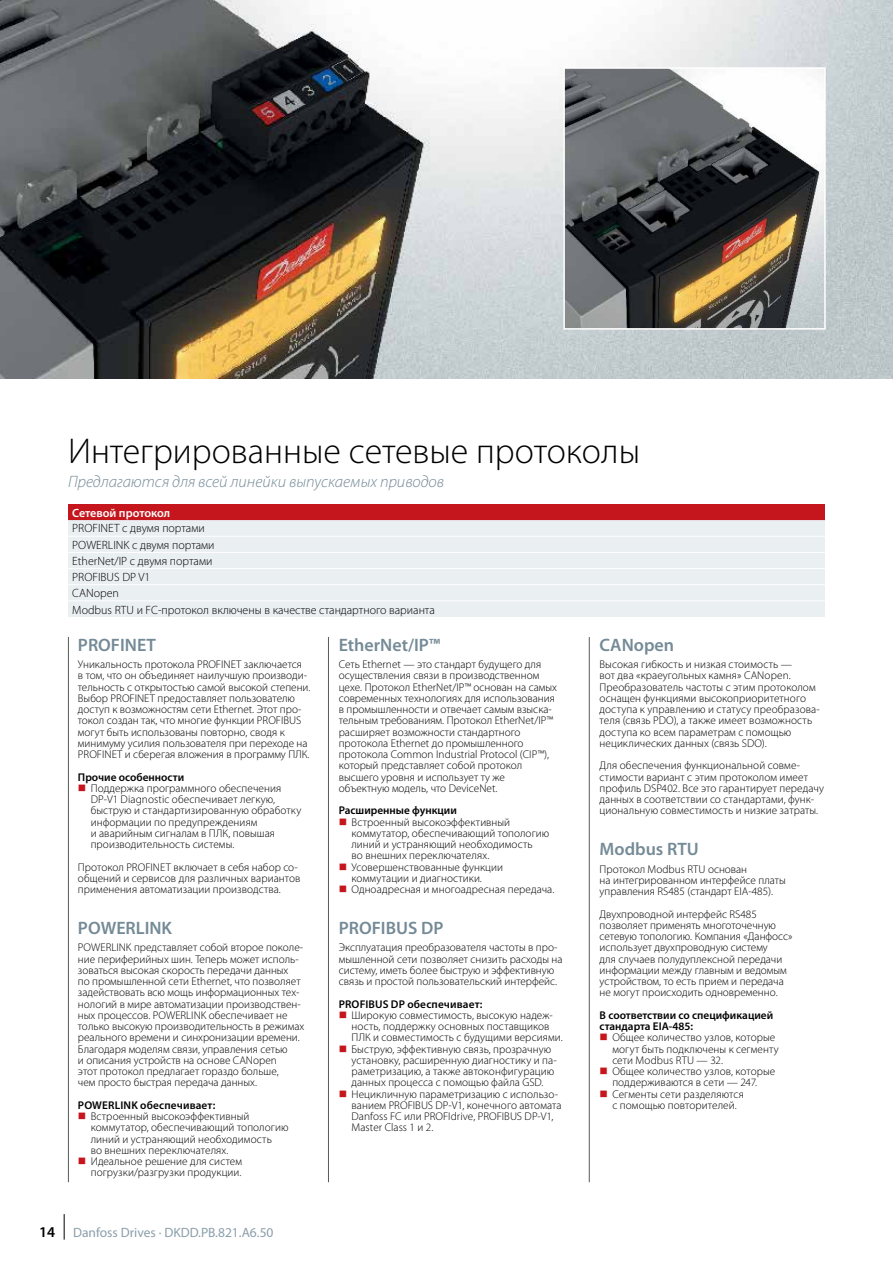
<style>
.page{position:relative;width:893px;height:1263px;background:#fff}
.page>*{position:absolute;margin:0;border:0;box-sizing:border-box;transform-origin:0 0}
.t1{font:300 36px "Myriad Pro";color:#000}
.t2{font:600 18px "Myriad Pro";color:#748a96}
.t3{font:italic 300 16.5px "Myriad Pro";color:#748a96}
.t4{font:13.5px "Myriad Pro";color:#8b9faa}
.t5{font:300 12px/16.2px "Myriad Pro";color:#000}
.t6{font:600 12px "Myriad Pro";color:#fff}
.t7{font:300 11.25px/11.2px "Myriad Pro";color:#000}
.t8{font:600 11.25px/11.2px "Myriad Pro";color:#000}
.s1{color:#c4161c}
.s2{font-weight:600;font-size:15px;color:#000}
</style>
<div class="page">
<div style="left:68px;top:504px;width:757px;height:16px;background:#c4161c"></div>
<div style="left:68px;top:520px;width:757px;height:97px;background:#eaeff2"></div>
<hr style="left:68px;top:536px;width:757px;height:1px;background:#fff">
<hr style="left:68px;top:552px;width:757px;height:1px;background:#fff">
<hr style="left:68px;top:568px;width:757px;height:1px;background:#fff">
<hr style="left:68px;top:584px;width:757px;height:1px;background:#fff">
<hr style="left:68px;top:600px;width:757px;height:1px;background:#fff">
<hr style="left:68px;top:637px;width:1px;height:545px;background:#58595b">
<hr style="left:328px;top:637px;width:1px;height:545px;background:#58595b">
<hr style="left:589px;top:637px;width:1px;height:545px;background:#58595b">
<img style="left:0;top:0;width:893px;height:378px">
<img style="left:566px;top:70px;width:257px;height:257px">
<div style="left:563px;top:67px;width:263px;height:263px;border:2px solid #fff"></div>
<svg style="left:64px;top:1214px;width:1px;height:25px"></svg>
<h1 class="t1" style="left:68px;top:431px;width:574px">Интегрированные сетевые протоколы</h1>
<h3 class="t3" style="left:68px;top:473px;width:378px">Предлагаются для всей линейки выпускаемых приводов</h3>
<p class="t6" style="left:72px;top:506px;width:99px">Сетевой протокол</p>
<p class="t5" style="left:72px;top:521px;width:364px">PROFINET с двумя портами<br>POWERLINK с двумя портами<br>EtherNet/IP с двумя портами<br>PROFIBUS DP V1<br>CANopen<br>Modbus RTU и FC-протокол включены в качестве стандартного варианта</p>
<h2 class="t2" style="left:78px;top:634px;width:79px">PROFINET</h2>
<p class="t7" style="left:78px;top:659px;width:234px">Уникальность протокола PROFINET заключается<br>в том, что он объединяет наилучшую производи&shy;тельность с открытостью самой высокой степени.<br>Выбор PROFINET предоставляет пользователю доступ к возможностям сети Ethernet. Этот про&shy;токол создан так, что многие функции PROFIBUS могут быть использованы повторно, сводя к минимуму усилия пользователя при переходе на PROFINET и сберегая вложения в программу ПЛК.</p>
<p class="t8" style="left:78px;top:771px;width:108px">Прочие особенности</p>
<p class="t7" style="left:91px;top:783px;width:212px;text-indent:-13px"><span class="s1">■</span> Поддержка программного обеспечения DP-V1 Diagnostic обеспечивает легкую, быструю и стандартизированную обработку информации по предупреждениям<br>и аварийным сигналам в ПЛК, повышая производительность системы.</p>
<p class="t7" style="left:78px;top:861px;width:224px">Протокол PROFINET включает в себя набор со&shy;общений и сервисов для различных вариантов применения автоматизации производства.</p>
<h2 class="t2" style="left:78px;top:918px;width:96px">POWERLINK</h2>
<p class="t7" style="left:78px;top:942px;width:228px">POWERLINK представляет собой второе поколе&shy;ние периферийных шин. Теперь может исполь&shy;зоваться высокая скорость передачи данных<br>по промышленной сети Ethernet, что позволяет задействовать всю мощь информационных тех&shy;нологий в мире автоматизации производствен&shy;ных процессов. POWERLINK обеспечивает не только высокую производительность в режимах реального времени и синхронизации времени.<br>Благодаря моделям связи, управления сетью<br>и описания устройств на основе CANopen<br>этот протокол предлагает гораздо больше,<br>чем просто быстрая передача данных.</p>
<p class="t8" style="left:78px;top:1099px;width:139px">POWERLINK обеспечивает:</p>
<p class="t7" style="left:91px;top:1111px;width:199px;text-indent:-13px"><span class="s1">■</span> Встроенный высокоэффективный коммутатор, обеспечивающий топологию линий и устраняющий необходимость<br>во внешних переключателях.</p>
<p class="t7" style="left:78px;top:1156px;width:166px;text-align:right"><span class="s1">■</span> Идеальное решение для систем погрузки/разгрузки продукции.</p>
<h2 class="t2" style="left:339px;top:634px;width:103px">EtherNet/IP™</h2>
<p class="t7" style="left:339px;top:659px;width:220px">Сеть Ethernet — это стандарт будущего для осуществления связи в производственном цехе. Протокол EtherNet/IP™ основан на самых современных технологиях для использования в промышленности и отвечает самым взыска&shy;тельным требованиям. Протокол EtherNet/IP™ расширяет возможности стандартного протокола Ethernet до промышленного протокола Common Industrial Protocol (CIP™), который представляет собой протокол высшего уровня и использует ту же объектную модель, что DeviceNet.</p>
<p class="t8" style="left:339px;top:805px;width:120px">Расширенные функции</p>
<p class="t7" style="left:351px;top:816px;width:199px;text-indent:-13px"><span class="s1">■</span> Встроенный высокоэффективный коммутатор, обеспечивающий топологию линий и устраняющий необходимость<br>во внешних переключателях.</p>
<p class="t7" style="left:351px;top:861px;width:153px;text-indent:-13px"><span class="s1">■</span> Усовершенствованные функции коммутации и диагностики.</p>
<p class="t7" style="left:339px;top:884px;width:217px"><span class="s1">■</span> Одноадресная и многоадресная передача.</p>
<h2 class="t2" style="left:339px;top:918px;width:106px">PROFIBUS DP</h2>
<p class="t7" style="left:339px;top:942px;width:225px">Эксплуатация преобразователя частоты в про&shy;мышленной сети позволяет снизить расходы на систему, иметь более быструю и эффективную связь и простой пользовательский интерфейс.</p>
<p class="t8" style="left:339px;top:998px;width:145px">PROFIBUS DP обеспечивает:</p>
<p class="t7" style="left:351px;top:1010px;width:213px;text-indent:-13px"><span class="s1">■</span> Широкую совместимость, высокую надеж&shy;ность, поддержку основных поставщиков<br>ПЛК и совместимость с будущими версиями.</p>
<p class="t7" style="left:351px;top:1043px;width:207px;text-indent:-13px"><span class="s1">■</span> Быструю, эффективную связь, прозрачную установку, расширенную диагностику и па&shy;раметризацию, а также автоконфигурацию данных процесса с помощью файла GSD.</p>
<p class="t7" style="left:351px;top:1088px;width:212px;text-indent:-13px"><span class="s1">■</span> Нецикличную параметризацию с использо&shy;ванием PROFIBUS DP-V1, конечного автомата Danfoss FC или PROFIdrive, PROFIBUS DP-V1, Master Class 1 и 2.</p>
<h2 class="t2" style="left:600px;top:634px;width:76px">CANopen</h2>
<p class="t7" style="left:600px;top:659px;width:222px">Высокая гибкость и низкая стоимость —<br>вот два «краеугольных камня» CANopen.<br>Преобразователь частоты с этим протоколом оснащен функциями высокоприоритетного доступа к управлению и статусу преобразова&shy;теля (связь PDO), а также имеет возможность доступа ко всем параметрам с помощью нециклических данных (связь SDO).</p>
<p class="t7" style="left:600px;top:760px;width:226px">Для обеспечения функциональной совме&shy;стимости вариант с этим протоколом имеет профиль DSP402. Все это гарантирует передачу данных в соответствии со стандартами, функ&shy;циональную совместимость и низкие затраты.</p>
<h2 class="t2" style="left:600px;top:839px;width:101px">Modbus RTU</h2>
<p class="t7" style="left:600px;top:863px;width:188px">Протокол Modbus RTU основан<br>на интегрированном интерфейсе платы управления RS485 (стандарт EIA-485).</p>
<p class="t7" style="left:600px;top:908px;width:195px">Двухпроводной интерфейс RS485 позволяет применять многоточечную сетевую топологию. Компания «Данфосс» использует двухпроводную систему<br>для случаев полудуплексной передачи информации между главным и ведомым устройством, то есть прием и передача не могут происходить одновременно.</p>
<p class="t8" style="left:600px;top:1009px;width:175px">В соответствии со спецификацией стандарта EIA-485:</p>
<p class="t7" style="left:612px;top:1032px;width:168px;text-indent:-13px"><span class="s1">■</span> Общее количество узлов, которые могут быть подключены к сегменту сети Modbus RTU — 32.</p>
<p class="t7" style="left:600px;top:1066px;width:177px;text-align:center"><span class="s1">■</span> Общее количество узлов, которые поддерживаются в сети — 247.</p>
<p class="t7" style="left:600px;top:1088px;width:146px;text-align:center"><span class="s1">■</span> Сегменты сети разделяются с помощью повторителей.</p>
<p class="t4" style="left:39px;top:1225px;width:236px"><span class="s2">14</span> Danfoss Drives · DKDD.PB.821.A6.50</p>
</div>
